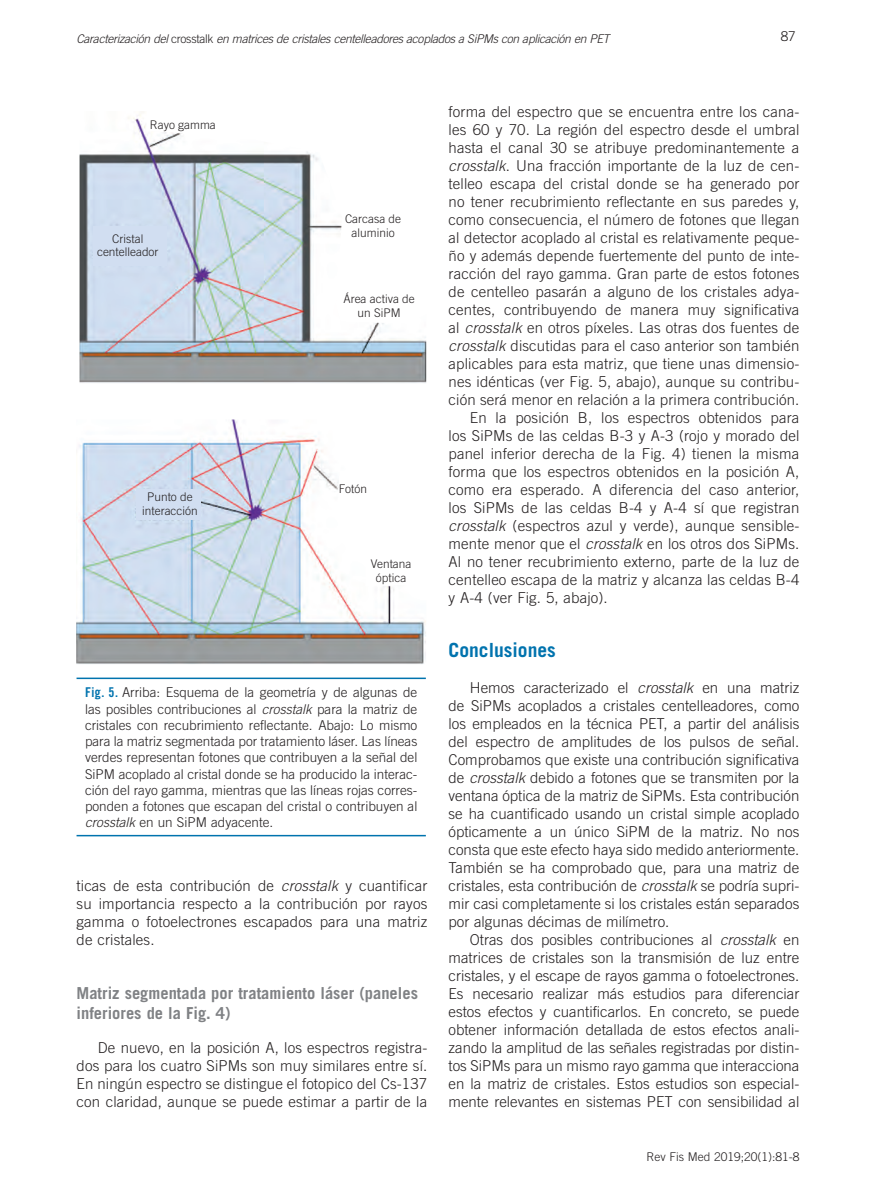
<style>
.page{position:relative;width:893px;height:1191px;background:#fff}
.page>*{position:absolute;margin:0;border:0;box-sizing:border-box;transform-origin:0 0}
.subtitu-1_IG{font:700 19.5px "Trade Gothic";color:#0073ae}
.subtitu-3{font:700 16.5px/19.8px "Trade Gothic";color:#808285}
.texto_normal_IG{font:300 15px/18px "Trade Gothic";letter-spacing:.01em;color:#231f20;text-align:justify}
.Figura_pie_IG{font:300 13.5px/16.2px "Trade Gothic";color:#231f20;text-align:justify}
.t1{font:italic 300 12px "Trade Gothic";letter-spacing:-.025em;color:#231f20}
.t2{font:300 12px "Trade Gothic";color:#231f20}
.t3{font:300 11.85px/13.8px "Trade Gothic";color:#231f20;text-align:center}
.s1{font-style:normal}
.s2{font-family:"Trade Gothic Bold Cond Twenty 10";font-weight:400;color:#0073ae}
.s3{font-style:italic}
</style>
<div class="page">
<hr style="left:77px;top:677px;width:349px;height:2px;background:#0073ae">
<hr style="left:77px;top:835px;width:349px;height:1px;background:#0073ae">
<img style="left:80px;top:111px;width:346px;height:272px">
<img style="left:76px;top:419px;width:350px;height:245px">
<div style="left:93px;top:226px;width:74px;height:39px;background:#d1def1"></div>
<div style="left:136px;top:489px;width:65px;height:30px;background:#d1def1"></div>
<p class="t1" style="left:77px;top:31px;width:534px">Caracterización del <span class="s1">crosstalk</span> en matrices de cristales centelleadores acoplados a SiPMs con aplicación en PET</p>
<p class="Figura_pie_IG" style="left:781px;top:28px;width:17px">87</p>
<p class="t3" style="left:150px;top:118px;width:68px">Rayo gamma</p>
<p class="t3" style="left:97px;top:231px;width:63px">Cristal centelleador</p>
<p class="t3" style="left:142px;top:490px;width:57px">Punto de interacción</p>
<p class="t3" style="left:345px;top:212px;width:58px">Carcasa de aluminio</p>
<p class="t3" style="left:343px;top:292px;width:73px">Área activa de un SiPM</p>
<p class="t3" style="left:339px;top:482px;width:30px">Fotón</p>
<p class="t3" style="left:371px;top:556px;width:42px">Ventana óptica</p>
<p class="Figura_pie_IG" style="left:85px;top:684px;width:334px"><span class="s2">Fig. 5.</span> Arriba: Esquema de la geometría y de algunas de las posibles contribuciones al <span class="s3">crosstalk</span> para la matriz de cristales con recubrimiento reflectante. Abajo: Lo mismo para la matriz segmentada por tratamiento láser. Las líneas verdes representan fotones que contribuyen a la señal del SiPM acoplado al cristal donde se ha producido la interac&shy;ción del rayo gamma, mientras que las líneas rojas corres&shy;ponden a fotones que escapan del cristal o contribuyen al <span class="s3">crosstalk</span> en un SiPM adyacente.</p>
<p class="texto_normal_IG" style="left:77px;top:876px;width:352px">ticas de esta contribución de <span class="s3">crosstalk</span> y cuantificar su importancia respecto a la contribución por rayos gamma o fotoelectrones escapados para una matriz de cristales.</p>
<p class="subtitu-3" style="left:77px;top:983px;width:343px">Matriz segmentada por tratamiento láser (paneles inferiores de la Fig. 4)</p>
<p class="texto_normal_IG" style="left:77px;top:1038px;width:352px;text-indent:21px">De nuevo, en la posición A, los espectros registra&shy;dos para los cuatro SiPMs son muy similares entre sí.<br>En ningún espectro se distingue el fotopico del Cs-137 con claridad, aunque se puede estimar a partir de la</p>
<p class="texto_normal_IG" style="left:449px;top:102px;width:352px">forma del espectro que se encuentra entre los cana&shy;les 60 y 70. La región del espectro desde el umbral hasta el canal 30 se atribuye predominantemente a <span class="s3">crosstalk</span>. Una fracción importante de la luz de cen&shy;telleo escapa del cristal donde se ha generado por no tener recubrimiento reflectante en sus paredes y, como consecuencia, el número de fotones que llegan al detector acoplado al cristal es relativamente peque&shy;ño y además depende fuertemente del punto de inte&shy;racción del rayo gamma. Gran parte de estos fotones de centelleo pasarán a alguno de los cristales adya&shy;centes, contribuyendo de manera muy significativa al <span class="s3">crosstalk</span> en otros píxeles. Las otras dos fuentes de <span class="s3">crosstalk</span> discutidas para el caso anterior son también aplicables para esta matriz, que tiene unas dimensio&shy;nes idénticas (ver Fig. 5, abajo), aunque su contribu&shy;ción será menor en relación a la primera contribución.</p>
<p class="texto_normal_IG" style="left:449px;top:408px;width:352px;text-indent:21px">En la posición B, los espectros obtenidos para los SiPMs de las celdas B-3 y A-3 (rojo y morado del panel inferior derecha de la Fig. 4) tienen la misma forma que los espectros obtenidos en la posición A, como era esperado. A diferencia del caso anterior, los SiPMs de las celdas B-4 y A-4 sí que registran <span class="s3">crosstalk</span> (espectros azul y verde), aunque sensible&shy;mente menor que el <span class="s3">crosstalk</span> en los otros dos SiPMs.<br>Al no tener recubrimiento externo, parte de la luz de centelleo escapa de la matriz y alcanza las celdas B-4 y A-4 (ver Fig. 5, abajo).</p>
<p class="subtitu-1_IG" style="left:449px;top:638px;width:109px">Conclusiones</p>
<p class="texto_normal_IG" style="left:449px;top:678px;width:352px;text-indent:21px">Hemos caracterizado el <span class="s3">crosstalk</span> en una matriz de SiPMs acoplados a cristales centelleadores, como los empleados en la técnica PET, a partir del análisis del espectro de amplitudes de los pulsos de señal.<br>Comprobamos que existe una contribución significativa de <span class="s3">crosstalk</span> debido a fotones que se transmiten por la ventana óptica de la matriz de SiPMs. Esta contribución se ha cuantificado usando un cristal simple acoplado ópticamente a un único SiPM de la matriz. No nos consta que este efecto haya sido medido anteriormente.<br>También se ha comprobado que, para una matriz de cristales, esta contribución de <span class="s3">crosstalk</span> se podría supri&shy;mir casi completamente si los cristales están separados por algunas décimas de milímetro.</p>
<p class="texto_normal_IG" style="left:449px;top:930px;width:352px;text-indent:21px">Otras dos posibles contribuciones al <span class="s3">crosstalk</span> en matrices de cristales son la transmisión de luz entre cristales, y el escape de rayos gamma o fotoelectrones.<br>Es necesario realizar más estudios para diferenciar estos efectos y cuantificarlos. En concreto, se puede obtener información detallada de estos efectos anali&shy;zando la amplitud de las señales registradas por distin&shy;tos SiPMs para un mismo rayo gamma que interacciona en la matriz de cristales. Estos estudios son especial&shy;mente relevantes en sistemas PET con sensibilidad al</p>
<p class="t2" style="left:646px;top:1149px;width:155px">Rev Fis Med 2019;20(1):81-8</p>
</div>
